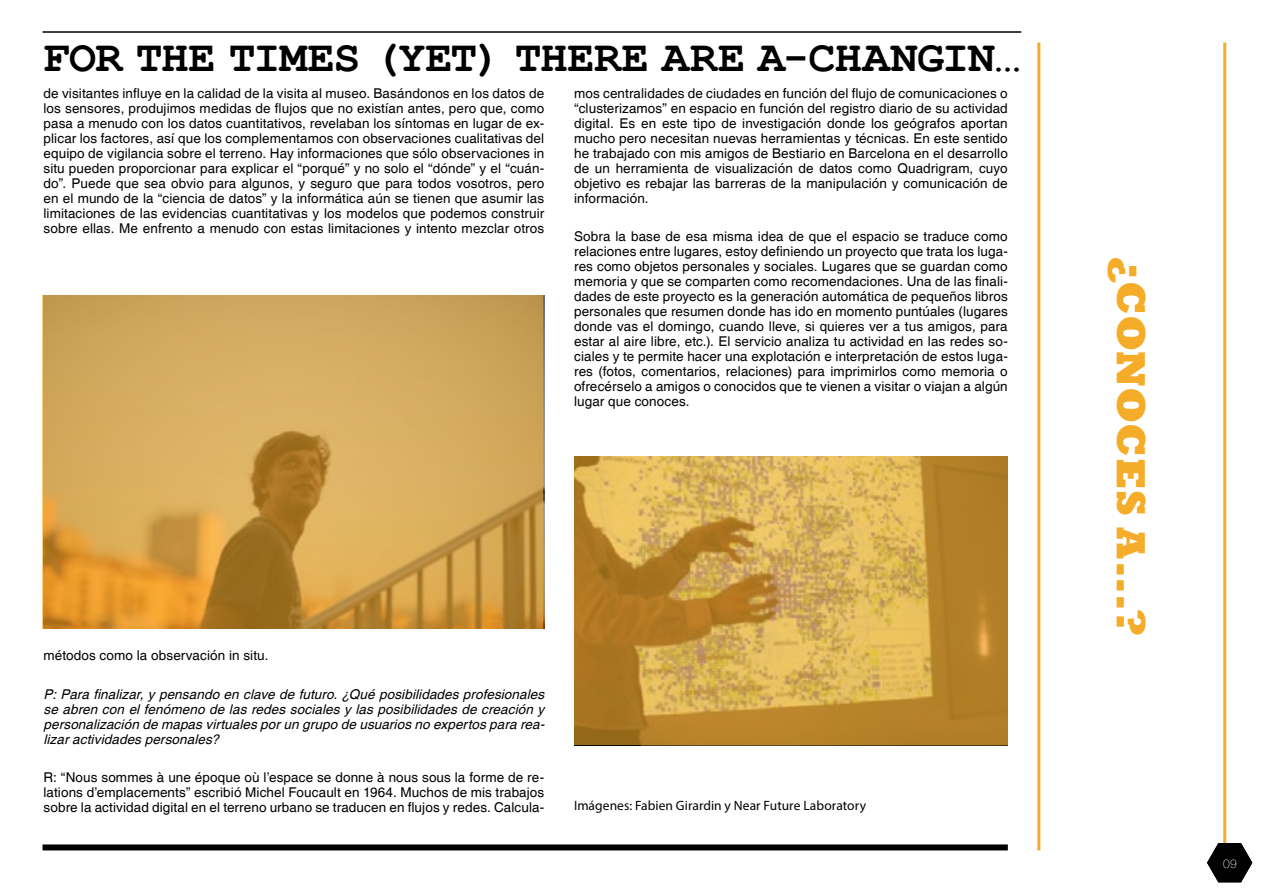
<style>
.page{position:relative;width:1263px;height:893px;background:#fff}
.page>*{position:absolute;margin:0;border:0;box-sizing:border-box;transform-origin:0 0}
.t1{font:700 45px "Courier New";color:#000}
.t2{font:800 42px "Rockwell";color:#f5ac28}
.t3{font:13.5px/15px "Helvetica";letter-spacing:.01em;color:#000;text-align:justify}
.t4{font:italic 13.5px/15px "Helvetica";color:#000;text-align:justify}
.t5{font:13.5px "Myriad Pro";letter-spacing:.005em;color:#000}
.t6{font:100 12px "Helve Nue";color:#fff}
</style>
<div class="page">
<hr style="left:1223px;top:43px;width:3px;height:807px;background:#f5ac28">
<hr style="left:1037px;top:43px;width:3px;height:807px;background:#f5ac28">
<hr style="left:43px;top:31px;width:978px;height:2px;background:#000">
<div style="left:43px;top:844px;width:965px;height:6px;background:#000"></div>
<svg style="left:1207px;top:843px;width:45px;height:39px"></svg>
<svg style="left:43px;top:296px;width:500px;height:333px;background:#cfa150"></svg>
<svg style="left:574px;top:456px;width:434px;height:289px;background:#c89a42"></svg>
<h1 class="t1" style="left:43px;top:29px;width:213px">FOR THE TIMES</h1>
<h1 class="t1" style="left:374px;top:29px;width:221px">(YET ) THERE</h1>
<h1 class="t1" style="left:662px;top:29px;width:29px">ARE</h1>
<h1 class="t1" style="left:758px;top:29px;width:133px">A-CHANGIN</h1>
<h1 class="t1" style="left:994px;top:29px;width:28px">…</h1>
<p class="t3" style="left:44px;top:86px;width:502px">de visitantes influye en la calidad de la visita al museo. Basándonos en los datos de los sensores, produjimos medidas de flujos que no existían antes, pero que, como pasa a menudo con los datos cuantitativos, revelaban los síntomas en lugar de ex&shy;plicar los factores, así que los complementamos con observaciones cualitativas del equipo de vigilancia sobre el terreno. Hay informaciones que sólo observaciones in situ pueden proporcionar para explicar el “porqué” y no solo el “dónde” y el “cuán&shy;do”. Puede que sea obvio para algunos, y seguro que para todos vosotros, pero en el mundo de la “ciencia de datos” y la informática aún se tienen que asumir las limitaciones de las evidencias cuantitativas y los modelos que podemos construir sobre ellas. Me enfrento a menudo con estas limitaciones y intento mezclar otros</p>
<p class="t3" style="left:574px;top:86px;width:435px">mos centralidades de ciudades en función del flujo de comunicaciones o “clusterizamos” en espacio en función del registro diario de su actividad digital. Es en este tipo de investigación donde los geógrafos aportan mucho pero necesitan nuevas herramientas y técnicas. En este sentido he trabajado con mis amigos de Bestiario en Barcelona en el desarrollo de un herramienta de visualización de datos como Quadrigram, cuyo objetivo es rebajar las barreras de la manipulación y comunicación de información.</p>
<p class="t3" style="left:574px;top:229px;width:435px">Sobra la base de esa misma idea de que el espacio se traduce como relaciones entre lugares, estoy definiendo un proyecto que trata los luga&shy;res como objetos personales y sociales. Lugares que se guardan como memoria y que se comparten como recomendaciones. Una de las finali&shy;dades de este proyecto es la generación automática de pequeños libros personales que resumen donde has ido en momento puntúales (lugares donde vas el domingo, cuando lleve, si quieres ver a tus amigos, para estar al aire libre, etc.). El servicio analiza tu actividad en las redes so&shy;ciales y te permite hacer una explotación e interpretación de estos luga&shy;res (fotos, comentarios, relaciones) para imprimirlos como memoria o ofrecérselo a amigos o conocidos que te vienen a visitar o viajan a algún lugar que conoces.</p>
<p class="t3" style="left:44px;top:649px;width:226px">métodos como la observación in situ.</p>
<p class="t4" style="left:44px;top:687px;width:506px">P:Para finalizar,ypensando en clave de futuro.¿Qué posibilidadesprofesionales se abren con elfenómeno de lasredessocialesylasposibilidadesde creación y personalización de mapasvirtualesporun grupo de usuariosno expertospara rea&shy;lizaractividadespersonales?</p>
<p class="t3" style="left:44px;top:771px;width:502px">R: “Nous sommes à une époque où l’espace se donne à nous sous la forme de re&shy;lations d’emplacements” escribió Michel Foucault en 1964. Muchos de mis trabajos sobre la actividad digital en el terreno urbano se traducen en flujos y redes. Calcula-</p>
<p class="t5" style="left:574px;top:798px;width:293px">Imágenes: Fabien Girardin y Near Future Laboratory</p>
<h2 class="t2" style="left:1155px;top:257px;width:380px;rotate:90deg">¿conoces a...?</h2>
<p class="t6" style="left:1223px;top:856px;width:15px">09</p>
<p class="t6" style="left:1230px;top:856px;width:8px">3</p>
</div>
